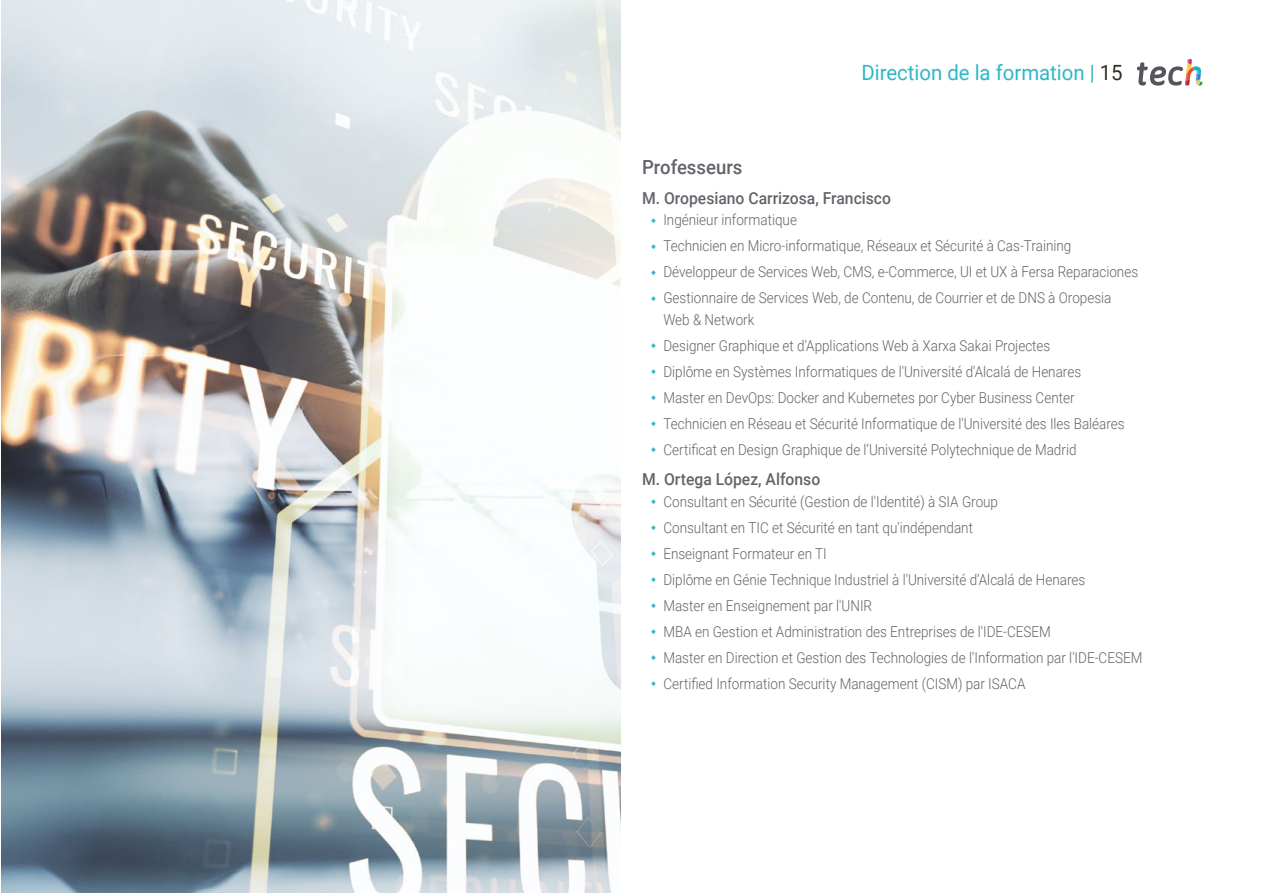
<style>
.page{position:relative;width:1263px;height:893px;background:#fff}
.page>*{position:absolute;margin:0;border:0;box-sizing:border-box;transform-origin:0 0}
.t1{font:21px "Roboto";color:#2db8c5}
.t2{font:500 19.5px "Roboto";color:#61646a;scale:.95 1}
.t3{font:500 16.5px "Roboto";color:#61646a;scale:.95 1}
.t4{font:300 15px/26px "Roboto";color:#61646a;scale:.9 1}
.s1{color:#312e20}
</style>
<div class="page">
<img style="left:1px;top:0;width:620px;height:893px">
<svg style="left:1137px;top:59px;width:65px;height:27px"></svg>
<h2 class="t2" style="left:642px;top:153px;width:107px">Professeurs</h2>
<h1 class="t1" style="left:861px;top:57px;width:263px">Direction de la formation | <span class="s1">15</span></h1>
<p class="t3" style="left:642px;top:186px;width:264px">M. Oropesiano Carrizosa, Francisco</p>
<p class="t4" style="left:663px;top:206px;width:529px">Ingénieur informatique<br>Technicien en Micro-informatique, Réseaux et Sécurité à Cas-Training Développeur de Services Web, CMS, e-Commerce, UI et UX à Fersa Reparaciones Gestionnaire de Services Web, de Contenu, de Courrier et de DNS à Oropesia</p>
<p class="t4" style="left:663px;top:306px;width:514px">Web &amp; Network<br>Designer Graphique et d'Applications Web à Xarxa Sakai Projectes<br>Diplôme en Systèmes Informatiques de l'Université d'Alcalá de Henares Master en DevOps: Docker and Kubernetes por Cyber Business Center Technicien en Réseau et Sécurité Informatique de l'Université des Iles Baléares Certificat en Design Graphique de l’Université Polytechnique de Madrid</p>
<p class="t3" style="left:642px;top:468px;width:189px">M. Ortega López, Alfonso</p>
<p class="t4" style="left:663px;top:488px;width:534px">Consultant en Sécurité (Gestion de l'Identité) à SIA Group<br>Consultant en TIC et Sécurité en tant qu'indépendant<br>Enseignant Formateur en TI<br>Diplôme en Génie Technique Industriel à l'Université d’Alcalá de Henares<br>Master en Enseignement par l'UNIR<br>MBA en Gestion et Administration des Entreprises de l'IDE-CESEM<br>Master en Direction et Gestion des Technologies de l'Information par l'IDE-CESEM Certified Information Security Management (CISM) par ISACA</p>
</div>
